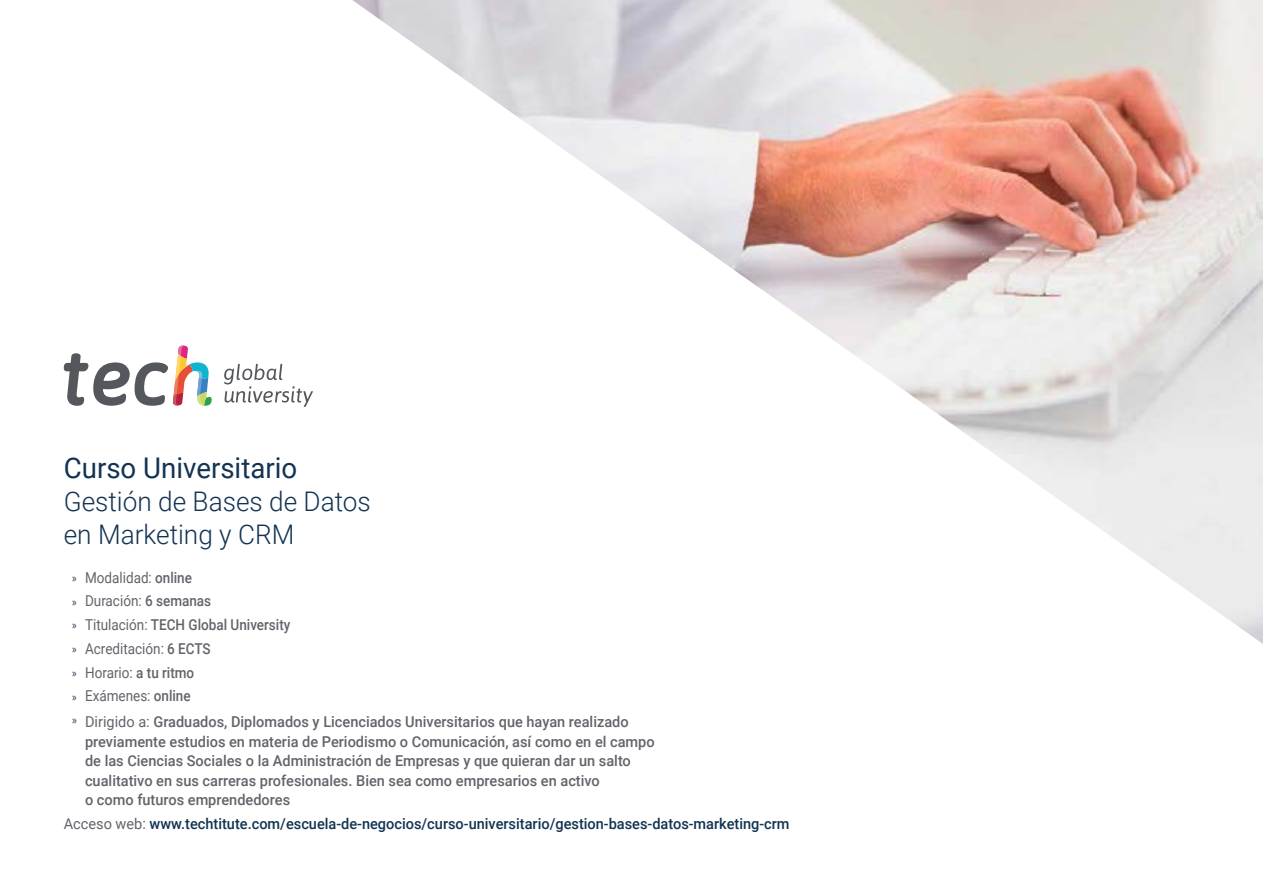
<style>
.page{position:relative;width:1263px;height:893px;background:#fff}
.page>*{position:absolute;margin:0;border:0;box-sizing:border-box;transform-origin:0 0}
.t1{font:28.5px "Roboto";color:#123352}
.t2{font:300 27px/33px "Roboto";color:#123352}
.t3{font:500 15px/19.5px "Roboto";color:#61646a}
.t4{font:15px/23.7px "Roboto";color:#61646a;scale:.9 1}
.t5{font:500 15px "Roboto";color:#123352}
.s1{font-family:"Myriad Pro";font-size:12px;color:#123352}
.s2{font-weight:500}
.s3{font-weight:400}
.s4{font-weight:400;color:#61646a}
</style>
<div class="page">
<img style="left:352px;top:0;width:911px;height:644px">
<svg style="left:224px;top:364px;width:89px;height:43px"></svg>
<svg style="left:64px;top:346px;width:148px;height:60px"></svg>
<h1 class="t1" style="left:64px;top:448px;width:235px">Curso Universitario</h1>
<h2 class="t2" style="left:64px;top:484px;width:309px">Gestión de Bases de Datos en Marketing y CRM</h2>
<p class="t4" style="left:72px;top:565px;width:244px"><span class="s1">»</span> Modalidad: <span class="s2">online<br></span><span class="s1">»</span> Duración: <span class="s2">6 semanas<br></span><span class="s1">»</span> Titulación: <span class="s2">TECH Global University </span><span class="s1">»</span> Acreditación: <span class="s2">6 ECTS<br></span><span class="s1">»</span> Horario: <span class="s2">a tu ritmo<br></span><span class="s1">»</span> Exámenes: <span class="s2">online</span></p>
<p class="t3" style="left:85px;top:712px;width:571px;text-indent:-13px"><sup>»</sup> <span class="s3">Dirigido a:</span> Graduados, Diplomados y Licenciados Universitarios que hayan realizado previamente estudios en materia de Periodismo o Comunicación, así como en el campo de las Ciencias Sociales o la Administración de Empresas y que quieran dar un salto cualitativo en sus carreras profesionales. Bien sea como empresarios en activo<br>o como futuros emprendedores</p>
<p class="t5" style="left:64px;top:813px;width:727px"><span class="s4">Acceso web:</span> www.techtitute.com/escuela-de-negocios/curso-universitario/gestion-bases-datos-marketing-crm</p>
</div>
